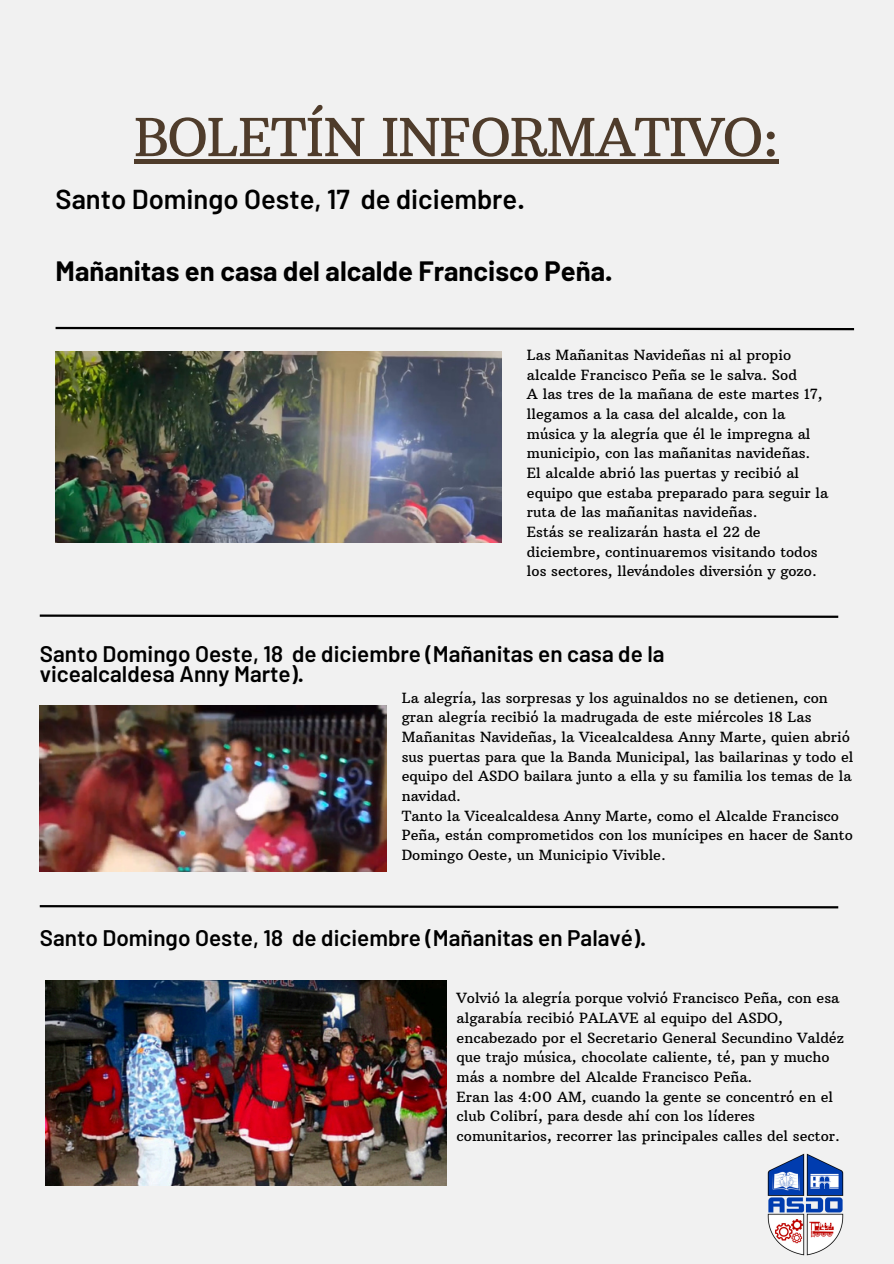
<style>
.page{position:relative;width:894px;height:1264px;background:#fff}
.page>*{position:absolute;margin:0;border:0;box-sizing:border-box;transform-origin:0 0}
.t1{font:52.2px "Arbutus Slab";letter-spacing:-.02em;color:#4f3c2b}
.t2{font:700 27.3px "Barlow";color:#000}
.t3{font:600 27.3px "Barlow";color:#000}
.t4{font:600 22.5px/20.2px "Barlow";color:#000}
.t5{font:14.25px/19.6px "Arbutus Slab";color:#000}
</style>
<div class="page">
<div style="left:0;top:0;width:893px;height:1263px;background:#f1f1f1"></div>
<svg style="left:55px;top:326px;width:800px;height:5px"></svg>
<img style="left:767px;top:1153px;width:77px;height:103px">
<svg style="left:39px;top:614px;width:800px;height:4px"></svg>
<img style="left:56px;top:351px;width:445px;height:192px">
<img style="left:40px;top:705px;width:346px;height:166px">
<svg style="left:39px;top:905px;width:800px;height:4px"></svg>
<img style="left:46px;top:980px;width:400px;height:205px">
<div style="left:134px;top:159px;width:644px;height:5px;background:#4f3c2b"></div>
<p class="t1" style="left:134px;top:105px;width:646px">BOLETÍN INFORMATIVO:</p>
<p class="t3" style="left:56px;top:182px;width:470px">Santo Domingo Oeste, 17 de diciembre.</p>
<p class="t2" style="left:56px;top:253px;width:558px">Mañanitas en casa del alcalde Francisco Peña.</p>
<h1 class="t5" style="left:527px;top:345px;width:271px">Las Mañanitas Navideñas ni al propio alcalde Francisco Peña se le salva. Sod</h1>
<h2 class="t5" style="left:527px;top:384px;width:297px">A las tres de la mañana de este martes 17, llegamos a la casa del alcalde, con la música y la alegría que él le impregna al municipio, con las mañanitas navideñas.</h2>
<h2 class="t5" style="left:527px;top:463px;width:302px">El alcalde abrió las puertas y recibió al equipo que estaba preparado para seguir la ruta de las mañanitas navideñas.</h2>
<p class="t5" style="left:527px;top:522px;width:292px">Estás se realizarán hasta el 22 de diciembre, continuaremos visitando todos los sectores, llevándoles diversión y gozo.</p>
<p class="t4" style="left:40px;top:642px;width:626px">Santo Domingo Oeste, 18 de diciembre (Mañanitas en casa de la vicealcaldesa Anny Marte).</p>
<p class="t5" style="left:401px;top:688px;width:453px">La alegría, las sorpresas y los aguinaldos no se detienen, con gran alegría recibió la madrugada de este miércoles 18 Las Mañanitas Navideñas, la Vicealcaldesa Anny Marte, quien abrió sus puertas para que la Banda Municipal, las bailarinas y todo el equipo del ASDO bailara junto a ella y su familia los temas de la navidad.</p>
<p class="t5" style="left:401px;top:805px;width:452px">Tanto la Vicealcaldesa Anny Marte, como el Alcalde Francisco<br>Peña, están comprometidos con los munícipes en hacer de Santo<br>Domingo Oeste, un Municipio Vivible.</p>
<h3 class="t4" style="left:40px;top:926px;width:608px">Santo Domingo Oeste, 18 de diciembre (Mañanitas en Palavé).</h3>
<p class="t5" style="left:456px;top:988px;width:389px">Volvió la alegría porque volvió Francisco Peña, con esa algarabía recibió PALAVE al equipo del ASDO, encabezado por el Secretario General Secundino Valdéz que trajo música, chocolate caliente, té, pan y mucho más a nombre del Alcalde Francisco Peña.</p>
<p class="t5" style="left:456px;top:1086px;width:384px">Eran las 4:00 AM, cuando la gente se concentró en el club Colibrí, para desde ahí con los líderes comunitarios, recorrer las principales calles del sector.</p>
</div>
